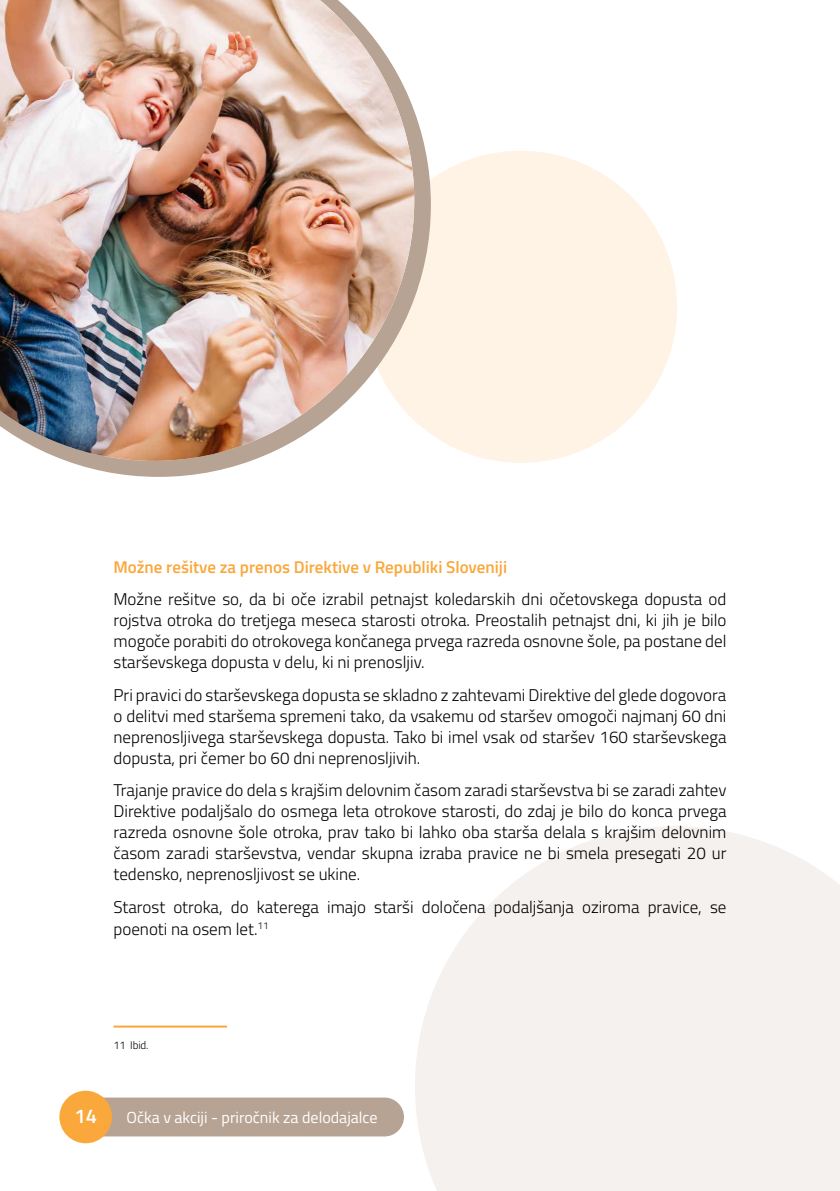
<style>
.page{position:relative;width:840px;height:1191px;background:#fff}
.page>*{position:absolute;margin:0;border:0;box-sizing:border-box;transform-origin:0 0}
.t1{font:600 20px "Titillium Web";color:#fff}
.t2{font:300 17px/21px "Titillium Web";color:#000;text-align:justify}
.t3{font:600 17px "Titillium Web";color:#faa73b}
.t4{font:16px "Titillium Web";color:#fff}
.t5{font:300 11px "Titillium Web";letter-spacing:-.01em;color:#000}
</style>
<div class="page">
<div style="left:83px;top:1097px;width:321px;height:39px;background:#b7a393;border-radius:19px"></div>
<div style="left:59px;top:1090px;width:53px;height:53px;background:#faa73b;border-radius:50%"></div>
<svg style="left:415px;top:826px;width:424px;height:365px;background:#f5f2f0"></svg>
<div style="left:364px;top:151px;width:312px;height:312px;background:#fff3e5;border-radius:50%"></div>
<hr style="left:113px;top:1025px;width:114px;height:2px;background:#faa73b">
<svg style="left:67px;top:111px;width:363px;height:366px"></svg>
<img style="left:0;top:0;width:414px;height:461px">
<p class="t3" style="left:113px;top:554px;width:395px">Možne rešitve za prenos Direktive v Republiki Sloveniji</p>
<p class="t2" style="left:113px;top:588px;width:614px">Možne rešitve so, da bi oče izrabil petnajst koledarskih dni očetovskega dopusta od rojstva otroka do tretjega meseca starosti otroka. Preostalih petnajst dni, ki jih je bilo mogoče porabiti do otrokovega končanega prvega razreda osnovne šole, pa postane del starševskega dopusta v delu, ki ni prenosljiv.</p>
<p class="t2" style="left:113px;top:683px;width:614px">Pri pravici do starševskega dopusta se skladno z zahtevami Direktive del glede dogovora o delitvi med staršema spremeni tako, da vsakemu od staršev omogoči najmanj 60 dni neprenosljivega starševskega dopusta. Tako bi imel vsak od staršev 160 starševskega dopusta, pri čemer bo 60 dni neprenosljivih.</p>
<p class="t2" style="left:113px;top:779px;width:614px">Trajanje pravice do dela s krajšim delovnim časom zaradi starševstva bi se zaradi zahtev Direktive podaljšalo do osmega leta otrokove starosti, do zdaj je bilo do konca prvega razreda osnovne šole otroka, prav tako bi lahko oba starša delala s krajšim delovnim časom zaradi starševstva, vendar skupna izraba pravice ne bi smela presegati 20 ur tedensko, neprenosljivost se ukine.</p>
<p class="t2" style="left:113px;top:894px;width:614px;line-height:22px">Starost otroka, do katerega imajo starši določena podaljšanja oziroma pravice, se poenoti na osem let.<sup>11</sup></p>
<p class="t5" style="left:113px;top:1036px;width:36px">11 Ibid.</p>
<p class="t1" style="left:74px;top:1100px;width:24px">14</p>
<p class="t4" style="left:127px;top:1106px;width:252px">Očka v akciji - priročnik za delodajalce</p>
</div>
